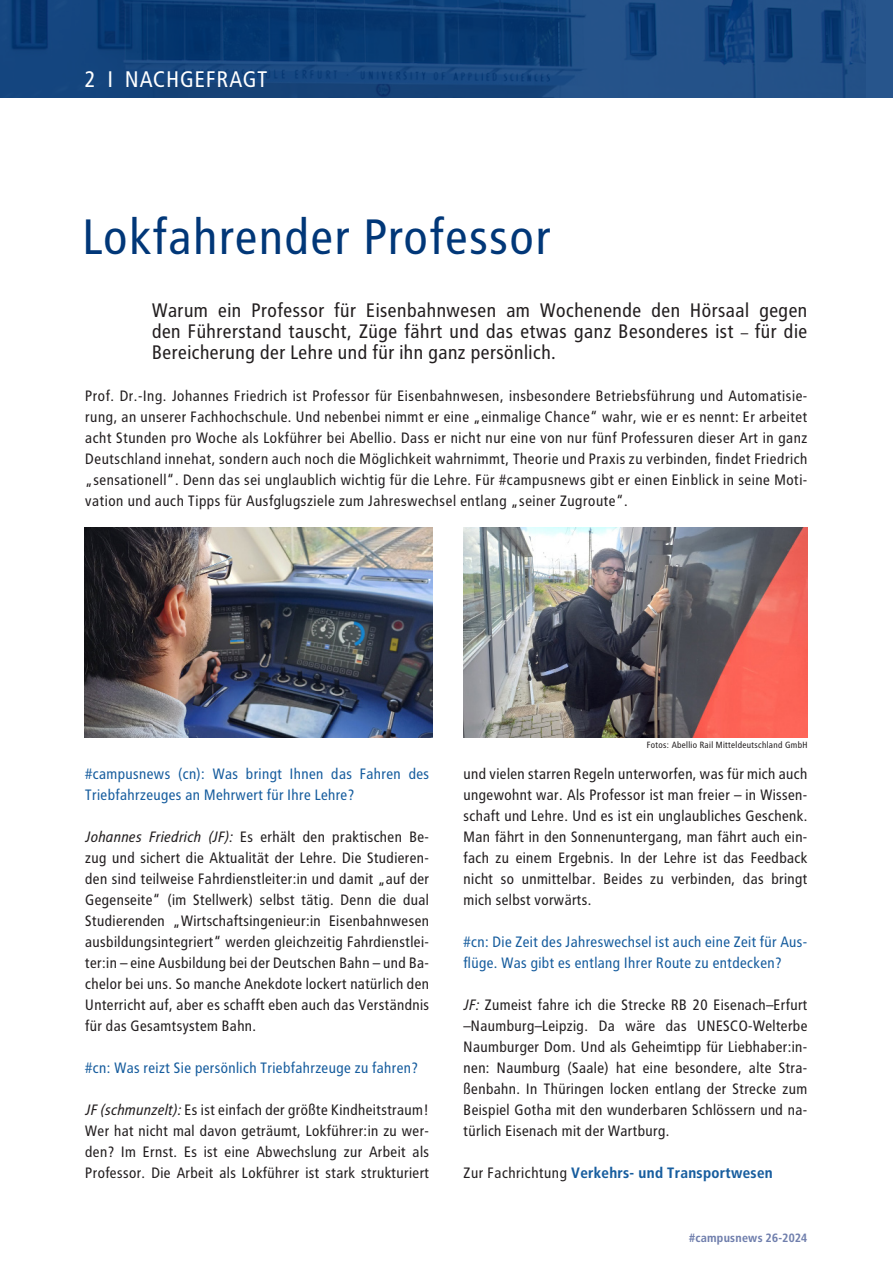
<style>
.page{position:relative;width:893px;height:1263px;background:#fff}
.page>*{position:absolute;margin:0;border:0;box-sizing:border-box;transform-origin:0 0}
.t1{font:49.5px "Transit OT";color:#013778}
.t2{font:22.5px "Transit OT";letter-spacing:.01em;color:#fff}
.t3{font:19.5px/21px "Transit OT";letter-spacing:-.01em;color:#231f20;text-align:justify}
.t4{font:15px/21px "Transit OT";letter-spacing:-.01em;color:#231f20;text-align:justify}
.t5{font:15px/21px "Transit OT";letter-spacing:-.01em;color:#175d9e}
.t6{font:700 15px "Transit OT";color:#175d9e}
.t7{font:700 12px "Transit OT";color:#707fad}
.t8{font:9px "Transit OT";color:#231f20}
.s1{color:#231f20}
.s2{font-size:15px}
.s3{font-style:italic}
.s4{font-weight:400;color:#231f20}
</style>
<div class="page">
<svg style="left:0;top:0;width:893px;height:98px;background:#14437b"></svg>
<img style="left:463px;top:527px;width:345px;height:210px">
<img style="left:85px;top:527px;width:347px;height:210px">
<p class="t2" style="left:20px;top:67px;width:250px"><span class="s1">SIT, TE</span> 2 I NACHGEFRAGT</p>
<p class="t1" style="left:83px;top:208px;width:471px">Lokfahrender Professor</p>
<p class="t3" style="left:152px;top:300px;width:657px">Warum ein Professor für Eisenbahnwesen am Wochenende den Hörsaal gegen den Führerstand tauscht, Züge fährt und das etwas ganz Besonderes ist <span class="s2">–</span> für die Bereicherung der Lehre und für ihn ganz persönlich.</p>
<p class="t4" style="left:85px;top:386px;width:724px">Prof. Dr.-Ing. Johannes Friedrich ist Professor für Eisenbahnwesen, insbesondere Betriebsführung und Automatisie&shy;rung, an unserer Fachhochschule. Und nebenbei nimmt er eine „einmalige Chance“ wahr, wie er es nennt: Er arbeitet acht Stunden pro Woche als Lokführer bei Abellio. Dass er nicht nur eine von nur fünf Professuren dieser Art in ganz Deutschland innehat, sondern auch noch die Möglichkeit wahrnimmt, Theorie und Praxis zu verbinden, findet Friedrich „sensationell“. Denn das sei unglaublich wichtig für die Lehre. Für #campusnews gibt er einen Einblick in seine Moti&shy;vation und auch Tipps für Ausfglugsziele zum Jahreswechsel entlang „seiner Zugroute“.</p>
<p class="t5" style="left:85px;top:764px;width:346px">#campusnews (cn): Was bringt Ihnen das Fahren des<br>Triebfahrzeuges an Mehrwert für Ihre Lehre?</p>
<p class="t4" style="left:85px;top:827px;width:346px"><span class="s3">Johannes Friedrich (JF):</span> Es erhält den praktischen Be&shy;zug und sichert die Aktualität der Lehre. Die Studieren&shy;den sind teilweise Fahrdienstleiter:in und damit „auf der Gegenseite“ (im Stellwerk) selbst tätig. Denn die dual Studierenden „Wirtschaftsingenieur:in Eisenbahnwesen ausbildungsintegriert“ werden gleichzeitig Fahrdienstlei&shy;ter:in – eine Ausbildung bei der Deutschen Bahn – und Ba&shy;chelor bei uns. So manche Anekdote lockert natürlich den Unterricht auf, aber es schafft eben auch das Verständnis für das Gesamtsystem Bahn.</p>
<p class="t5" style="left:85px;top:1058px;width:335px">#cn: Was reizt Sie persönlich Triebfahrzeuge zu fahren?</p>
<p class="t4" style="left:85px;top:1100px;width:346px"><span class="s3">JF (schmunzelt):</span> Es ist einfach der größte Kindheitstraum!<br>Wer hat nicht mal davon geträumt, Lokführer:in zu wer&shy;den? Im Ernst. Es ist eine Abwechslung zur Arbeit als Professor. Die Arbeit als Lokführer ist stark strukturiert</p>
<p class="t8" style="left:647px;top:740px;width:163px">Fotos: Abellio Rail Mitteldeutschland GmbH</p>
<p class="t4" style="left:464px;top:764px;width:346px">und vielen starren Regeln unterworfen, was für mich auch ungewohnt war. Als Professor ist man freier – in Wissen&shy;schaft und Lehre. Und es ist ein unglaubliches Geschenk.<br>Man fährt in den Sonnenuntergang, man fährt auch ein&shy;fach zu einem Ergebnis. In der Lehre ist das Feedback nicht so unmittelbar. Beides zu verbinden, das bringt mich selbst vorwärts.</p>
<p class="t5" style="left:464px;top:932px;width:346px">#cn: Die Zeit des Jahreswechsel ist auch eine Zeit für Aus&shy;flüge. Was gibt es entlang Ihrer Route zu entdecken?</p>
<p class="t4" style="left:464px;top:995px;width:346px"><span class="s3">JF:</span> Zumeist fahre ich die Strecke RB 20 Eisenach–Erfurt –Naumburg–Leipzig. Da wäre das UNESCO-Welterbe Naumburger Dom. Und als Geheimtipp für Liebhaber:in&shy;nen: Naumburg (Saale) hat eine besondere, alte Stra&shy;ßenbahn. In Thüringen locken entlang der Strecke zum Beispiel Gotha mit den wunderbaren Schlössern und na&shy;türlich Eisenach mit der Wartburg.</p>
<p class="t6" style="left:464px;top:1164px;width:311px"><span class="s4">Zur Fachrichtung</span> Verkehrs- und Transportwesen</p>
<p class="t7" style="left:689px;top:1230px;width:120px">#campusnews 26-2024</p>
</div>
